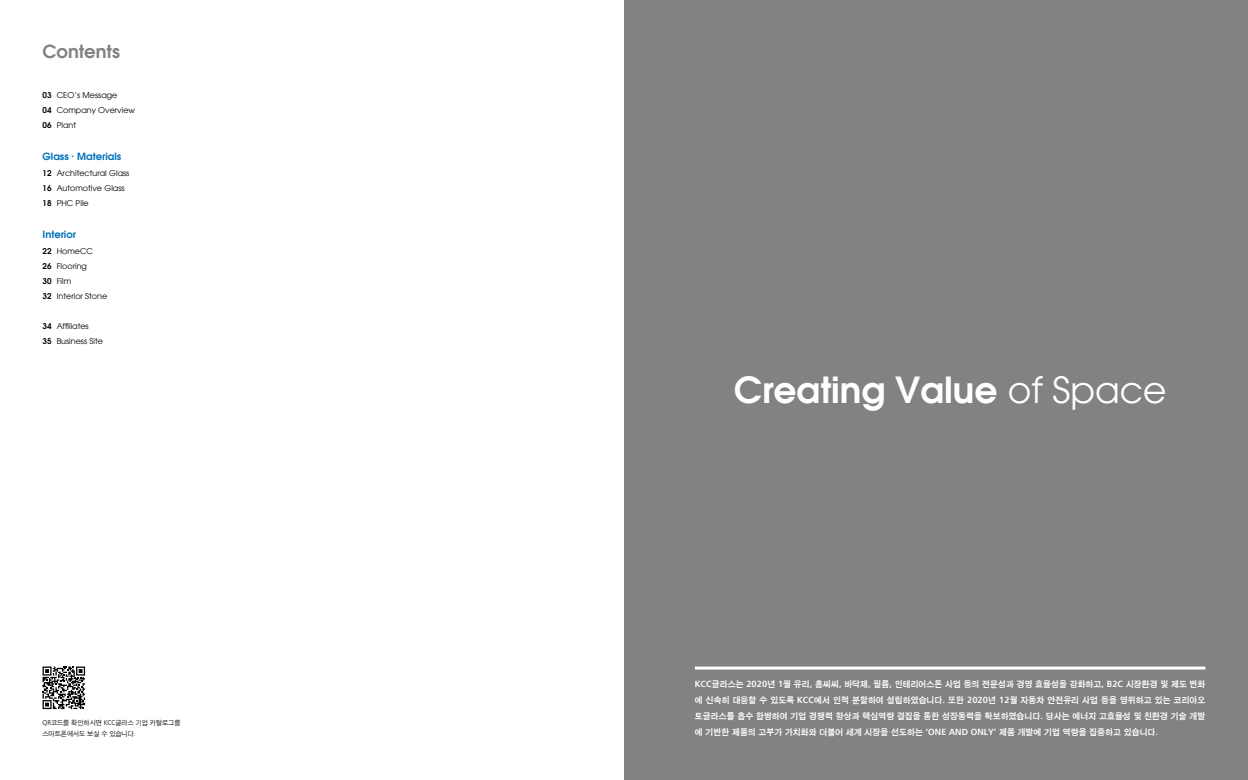
<style>
.page{position:relative;width:1248px;height:780px;background:#fff}
.page>*{position:absolute;margin:0;border:0;box-sizing:border-box;transform-origin:0 0}
.t1{font:600 36px "Avant Garde";color:#fff}
.t2{font:600 18px "Avant Garde";color:#808284}
.t3{font:600 10px "Avant Garde";color:#0071bc}
.t4{font:9px/16px "Sand Kg";letter-spacing:.01em;color:#fff;text-align:justify}
.t5{font:8px/15px "Avant Garde";color:#000}
.t6{font:7px/11px "Sand Jg";color:#000}
.s1{font-weight:600}
.s2{font-family:"Humanist 777 BT Light B"}
.s3{font-weight:400}
.s4{font-family:"Humanist 777 BT Bold B"}
</style>
<div class="page">
<div style="left:624px;top:0;width:623px;height:780px;background:#808284"></div>
<hr style="left:694px;top:666px;width:511px;height:3px;background:#fff">
<svg style="left:43px;top:666px;width:42px;height:43px"></svg>
<h2 class="t2" style="left:43px;top:40px;width:79px">Contents</h2>
<p class="t5" style="left:43px;top:87px;width:94px"><span class="s1">03</span> CEO’s Message<br><span class="s1">04</span> Company Overview<br><span class="s1">06</span> Plant</p>
<p class="t3" style="left:43px;top:149px;width:80px">Glass · Materials</p>
<p class="t5" style="left:43px;top:165px;width:88px"><span class="s1">12</span> Architectural Glass<br><span class="s1">16</span> Automotive Glass<br><span class="s1">18</span> PHC Pile</p>
<p class="t3" style="left:43px;top:227px;width:35px">Interior</p>
<p class="t5" style="left:43px;top:243px;width:66px"><span class="s1">22</span> HomeCC<br><span class="s1">26</span> Flooring<br><span class="s1">30</span> Film<br><span class="s1">32</span> Interior Stone</p>
<p class="t5" style="left:43px;top:318px;width:62px"><span class="s1">34</span> Affiliates<br><span class="s1">35</span> Business Site</p>
<p class="t6" style="left:43px;top:717px;width:139px"><span class="s2">QR</span>코드를 확인하시면 <span class="s2">KCC</span>글라스 기업 카탈로그를 스마트폰에서도 보실 수 있습니다<span class="s2">.</span></p>
<h1 class="t1" style="left:733px;top:366px;width:434px">Creating Value <span class="s3">of Space</span></h1>
<p class="t4" style="left:694px;top:676px;width:512px"><span class="s4">KCC</span>글라스는 <span class="s4">2020</span>년 <span class="s4">1</span>월 유리<span class="s4">,</span> 홈씨씨<span class="s4">,</span> 바닥재<span class="s4">,</span> 필름<span class="s4">,</span> 인테리어스톤 사업 등의 전문성과 경영 효율성을 강화하고<span class="s4">, B2C</span> 시장환경 및 제도 변화 에 신속히 대응할 수 있도록 <span class="s4">KCC</span>에서 인적 분할하여 설립하였습니다<span class="s4">.</span> 또한 <span class="s4">2020</span>년 <span class="s4">12</span>월 자동차 안전유리 사업 등을 영위하고 있는 코리아오 토글라스를 흡수 합병하여 기업 경쟁력 향상과 핵심역량 결집을 통한 성장동력을 확보하였습니다<span class="s4">.</span> 당사는 에너지 고효율성 및 친환경 기술 개발 에 기반한 제품의 고부가 가치화와 더불어 세계 시장을 선도하는 <span class="s4">‘ONE AND ONLY’</span> 제품 개발에 기업 역량을 집중하고 있습니다<span class="s4">.</span></p>
</div>
